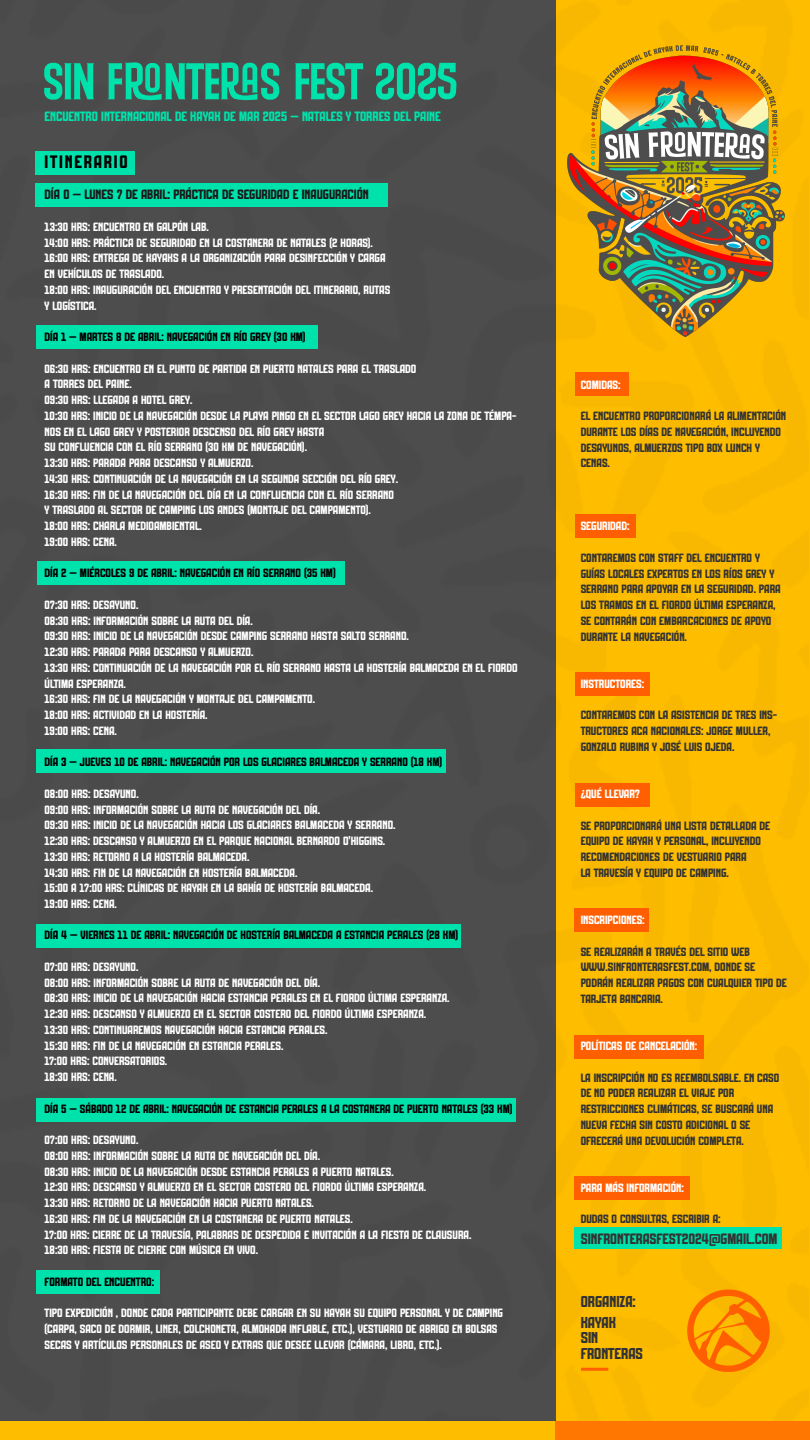
<style>
.page{position:relative;width:810px;height:1440px;background:#fff}
.page>*{position:absolute;margin:0;border:0;box-sizing:border-box;transform-origin:0 0}
.t1{font:18px "Ghrathe";letter-spacing:.1em;color:#000}
.t2{font:15.75px/21px "Ghrathe";color:#333}
.t3{font:15px "Ghrathe";color:#333}
.t4{font:13.5px "Ghrathe";color:#00e2ac}
.t5{font:13.5px "Ghrathe";color:#1a1a1a}
.t6{font:12px/15.8px "Ghrathe";color:#fff}
.t7{font:12px/15.8px "Ghrathe";color:#333}
.t8{font:12px "Ghrathe";color:#000}
</style>
<div class="page">
<img style="left:0;top:0;width:809px;height:1430px">
<div style="left:35px;top:183px;width:352px;height:24px;background:#00e2ac"></div>
<div style="left:575px;top:373px;width:53px;height:23px;background:#ff5f00"></div>
<div style="left:575px;top:514px;width:61px;height:24px;background:#ff5f00"></div>
<div style="left:575px;top:672px;width:75px;height:23px;background:#ff5f00"></div>
<div style="left:575px;top:783px;width:74px;height:24px;background:#ff5f00"></div>
<div style="left:575px;top:908px;width:74px;height:24px;background:#ff5f00"></div>
<div style="left:575px;top:1035px;width:129px;height:24px;background:#ff5f00"></div>
<div style="left:575px;top:1176px;width:115px;height:24px;background:#ff5f00"></div>
<div style="left:35px;top:151px;width:100px;height:23px;background:#00e2ac"></div>
<div style="left:36px;top:325px;width:281px;height:24px;background:#00e2ac"></div>
<div style="left:37px;top:561px;width:308px;height:24px;background:#00e2ac"></div>
<div style="left:36px;top:749px;width:410px;height:24px;background:#00e2ac"></div>
<div style="left:36px;top:924px;width:424px;height:23px;background:#00e2ac"></div>
<div style="left:36px;top:1098px;width:479px;height:24px;background:#00e2ac"></div>
<div style="left:36px;top:1270px;width:123px;height:24px;background:#00e2ac"></div>
<div style="left:0;top:1421px;width:555px;height:19px;background:#ffbd00"></div>
<div style="left:556px;top:1421px;width:254px;height:19px;background:#f70"></div>
<svg style="left:687px;top:1289px;width:83px;height:83px;background:#fd9600"></svg>
<hr style="left:581px;top:1368px;width:27px;height:3px;background:#ff5f00">
<div style="left:574px;top:1227px;width:208px;height:22px;background:#00e2ac"></div>
<svg style="left:44px;top:63px;width:50px;height:37px;background:#1bab88"></svg>
<svg style="left:108px;top:62px;width:171px;height:39px;background:#229d80"></svg>
<svg style="left:295px;top:63px;width:68px;height:37px;background:#239c7f"></svg>
<svg style="left:376px;top:63px;width:80px;height:37px;background:#1fa283"></svg>
<img style="left:568px;top:45px;width:217px;height:292px">
<p class="t4" style="left:45px;top:109px;width:398px">ENCUENTRO INTERNACIONAL DE KAYAK DE MAR 2025 – NATALES Y TORRES DEL PAINE</p>
<h1 class="t1" style="left:45px;top:152px;width:85px">ITINERARIO</h1>
<p class="t5" style="left:45px;top:188px;width:326px">DÍA 0 – LUNES 7 DE ABRIL: PRÁCTICA DE SEGURIDAD E INAUGURACIÓN</p>
<p class="t6" style="left:45px;top:219px;width:347px">13:30 HRS: ENCUENTRO EN GALPÓN LAB.<br>14:00 HRS: PRÁCTICA DE SEGURIDAD EN LA COSTANERA DE NATALES (2 HORAS).<br>16:00 HRS: ENTREGA DE KAYAKS A LA ORGANIZACIÓN PARA DESINFECCIÓN Y CARGA EN VEHÍCULOS DE TRASLADO.<br>18:00 HRS: INAUGURACIÓN DEL ENCUENTRO Y PRESENTACIÓN DEL ITINERARIO, RUTAS Y LOGÍSTICA.</p>
<p class="t8" style="left:45px;top:331px;width:263px">DÍA 1 – MARTES 8 DE ABRIL: NAVEGACIÓN EN RÍO GREY (30 KM)</p>
<p class="t6" style="left:45px;top:361px;width:473px">06:30 HRS: ENCUENTRO EN EL PUNTO DE PARTIDA EN PUERTO NATALES PARA EL TRASLADO<br>A TORRES DEL PAINE.<br>09:30 HRS: LLEGADA A HOTEL GREY.<br>10:30 HRS: INICIO DE LA NAVEGACIÓN DESDE LA PLAYA PINGO EN EL SECTOR LAGO GREY HACIA LA ZONA DE TÉMPA-NOS EN EL LAGO GREY Y POSTERIOR DESCENSO DEL RÍO GREY HASTA<br>SU CONFLUENCIA CON EL RÍO SERRANO (30 KM DE NAVEGACIÓN).<br>13:30 HRS: PARADA PARA DESCANSO Y ALMUERZO.<br>14:30 HRS: CONTINUACIÓN DE LA NAVEGACIÓN EN LA SEGUNDA SECCIÓN DEL RÍO GREY.<br>16:30 HRS: FIN DE LA NAVEGACIÓN DEL DÍA EN LA CONFLUENCIA CON EL RÍO SERRANO<br>Y TRASLADO AL SECTOR DE CAMPING LOS ANDES (MONTAJE DEL CAMPAMENTO).<br>18:00 HRS: CHARLA MEDIOAMBIENTAL.<br>19:00 HRS: CENA.</p>
<p class="t8" style="left:45px;top:567px;width:293px">DÍA 2 – MIÉRCOLES 9 DE ABRIL: NAVEGACIÓN EN RÍO SERRANO (35 KM)</p>
<p class="t6" style="left:45px;top:597px;width:474px">07:30 HRS: DESAYUNO.<br>08:30 HRS: INFORMACIÓN SOBRE LA RUTA DEL DÍA.<br>09:30 HRS: INICIO DE LA NAVEGACIÓN DESDE CAMPING SERRANO HASTA SALTO SERRANO.<br>12:30 HRS: PARADA PARA DESCANSO Y ALMUERZO.<br>13:30 HRS: CONTINUACIÓN DE LA NAVEGACIÓN POR EL RÍO SERRANO HASTA LA HOSTERÍA BALMACEDA EN EL FIORDO ÚLTIMA ESPERANZA.<br>16:30 HRS: FIN DE LA NAVEGACIÓN Y MONTAJE DEL CAMPAMENTO.<br>18:00 HRS: ACTIVIDAD EN LA HOSTERÍA.<br>19:00 HRS: CENA.</p>
<p class="t8" style="left:45px;top:756px;width:399px">DÍA 3 – JUEVES 10 DE ABRIL: NAVEGACIÓN POR LOS GLACIARES BALMACEDA Y SERRANO (18 KM)</p>
<p class="t6" style="left:45px;top:786px;width:352px">08:00 HRS: DESAYUNO.<br>09:00 HRS: INFORMACIÓN SOBRE LA RUTA DE NAVEGACIÓN DEL DÍA.<br>09:30 HRS: INICIO DE LA NAVEGACIÓN HACIA LOS GLACIARES BALMACEDA Y SERRANO.<br>12:30 HRS: DESCANSO Y ALMUERZO EN EL PARQUE NACIONAL BERNARDO O'HIGGINS.<br>13:30 HRS: RETORNO A LA HOSTERÍA BALMACEDA.<br>14:30 HRS: FIN DE LA NAVEGACIÓN EN HOSTERÍA BALMACEDA.<br>15:00 A 17:00 HRS: CLÍNICAS DE KAYAK EN LA BAHÍA DE HOSTERÍA BALMACEDA.<br>19:00 HRS: CENA.</p>
<p class="t8" style="left:45px;top:929px;width:415px">DÍA 4 – VIERNES 11 DE ABRIL: NAVEGACIÓN DE HOSTERÍA BALMACEDA A ESTANCIA PERALES (28 KM)</p>
<p class="t6" style="left:45px;top:959px;width:407px">07:00 HRS: DESAYUNO.<br>08:00 HRS: INFORMACIÓN SOBRE LA RUTA DE NAVEGACIÓN DEL DÍA.<br>08:30 HRS: INICIO DE LA NAVEGACIÓN HACIA ESTANCIA PERALES EN EL FIORDO ÚLTIMA ESPERANZA.<br>12:30 HRS: DESCANSO Y ALMUERZO EN EL SECTOR COSTERO DEL FIORDO ÚLTIMA ESPERANZA.<br>13:30 HRS: CONTINUAREMOS NAVEGACIÓN HACIA ESTANCIA PERALES.<br>15:30 HRS: FIN DE LA NAVEGACIÓN EN ESTANCIA PERALES.<br>17:00 HRS: CONVERSATORIOS.<br>18:30 HRS: CENA.</p>
<p class="t8" style="left:45px;top:1102px;width:469px">DÍA 5 – SÁBADO 12 DE ABRIL: NAVEGACIÓN DE ESTANCIA PERALES A LA COSTANERA DE PUERTO NATALES (33 KM)</p>
<p class="t6" style="left:45px;top:1132px;width:428px">07:00 HRS: DESAYUNO.<br>08:00 HRS: INFORMACIÓN SOBRE LA RUTA DE NAVEGACIÓN DEL DÍA.<br>08:30 HRS: INICIO DE LA NAVEGACIÓN DESDE ESTANCIA PERALES A PUERTO NATALES.<br>12:30 HRS: DESCANSO Y ALMUERZO EN EL SECTOR COSTERO DEL FIORDO ÚLTIMA ESPERANZA.<br>13:30 HRS: RETORNO DE LA NAVEGACIÓN HACIA PUERTO NATALES.<br>16:30 HRS: FIN DE LA NAVEGACIÓN EN LA COSTANERA DE PUERTO NATALES.<br>17:00 HRS: CIERRE DE LA TRAVESÍA, PALABRAS DE DESPEDIDA E INVITACIÓN A LA FIESTA DE CLAUSURA.<br>18:30 HRS: FIESTA DE CIERRE CON MÚSICA EN VIVO.</p>
<p class="t8" style="left:45px;top:1275px;width:111px">FORMATO DEL ENCUENTRO:</p>
<p class="t6" style="left:45px;top:1305px;width:460px">TIPO EXPEDICIÓN , DONDE CADA PARTICIPANTE DEBE CARGAR EN SU KAYAK SU EQUIPO PERSONAL Y DE CAMPING (CARPA, SACO DE DORMIR, LINER, COLCHONETA, ALMOHADA INFLABLE, ETC.), VESTUARIO DE ABRIGO EN BOLSAS<br>SECAS Y ARTÍCULOS PERSONALES DE ASEO Y EXTRAS QUE DESEE LLEVAR (CÁMARA, LIBRO, ETC.).</p>
<p class="t6" style="left:581px;top:377px;width:41px">COMIDAS:</p>
<p class="t7" style="left:581px;top:408px;width:207px">EL ENCUENTRO PROPORCIONARÁ LA ALIMENTACIÓN DURANTE LOS DÍAS DE NAVEGACIÓN, INCLUYENDO DESAYUNOS, ALMUERZOS TIPO BOX LUNCH Y CENAS.</p>
<p class="t6" style="left:581px;top:518px;width:50px">SEGURIDAD:</p>
<p class="t7" style="left:581px;top:550px;width:201px">CONTAREMOS CON STAFF DEL ENCUENTRO Y GUÍAS LOCALES EXPERTOS EN LOS RÍOS GREY Y SERRANO PARA APOYAR EN LA SEGURIDAD. PARA LOS TRAMOS EN EL FIORDO ÚLTIMA ESPERANZA, SE CONTARÁN CON EMBARCACIONES DE APOYO DURANTE LA NAVEGACIÓN.</p>
<p class="t6" style="left:581px;top:676px;width:65px">INSTRUCTORES:</p>
<p class="t7" style="left:581px;top:707px;width:198px">CONTAREMOS CON LA ASISTENCIA DE TRES INS-<br>TRUCTORES ACA NACIONALES: JORGE MULLER,<br>GONZALO RUBINA Y JOSÉ LUIS OJEDA.</p>
<p class="t6" style="left:581px;top:786px;width:61px">¿QUÉ LLEVAR?</p>
<p class="t7" style="left:581px;top:818px;width:191px">SE PROPORCIONARÁ UNA LISTA DETALLADA DE EQUIPO DE KAYAK Y PERSONAL, INCLUYENDO RECOMENDACIONES DE VESTUARIO PARA<br>LA TRAVESÍA Y EQUIPO DE CAMPING.</p>
<p class="t6" style="left:581px;top:912px;width:66px">INSCRIPCIONES:</p>
<p class="t7" style="left:581px;top:944px;width:208px">SE REALIZARÁN A TRAVÉS DEL SITIO WEB WWW.SINFRONTERASFEST.COM, DONDE SE PODRÁN REALIZAR PAGOS CON CUALQUIER TIPO DE TARJETA BANCARIA.</p>
<p class="t6" style="left:581px;top:1038px;width:118px">POLÍTICAS DE CANCELACIÓN:</p>
<p class="t7" style="left:581px;top:1070px;width:200px">LA INSCRIPCIÓN NO ES REEMBOLSABLE. EN CASO DE NO PODER REALIZAR EL VIAJE POR RESTRICCIONES CLIMÁTICAS, SE BUSCARÁ UNA NUEVA FECHA SIN COSTO ADICIONAL O SE OFRECERÁ UNA DEVOLUCIÓN COMPLETA.</p>
<p class="t6" style="left:581px;top:1180px;width:105px">PARA MÁS INFORMACIÓN:</p>
<p class="t7" style="left:581px;top:1211px;width:141px">DUDAS O CONSULTAS, ESCRIBIR A:</p>
<p class="t3" style="left:581px;top:1231px;width:198px">SINFRONTERASFEST2024@GMAIL.COM</p>
<h2 class="t2" style="left:581px;top:1291px;width:57px">ORGANIZA:<br>KAYAK</h2>
<h2 class="t2" style="left:581px;top:1330px;width:64px;line-height:15.8px">SIN<br>FRONTERAS</h2>
</div>
